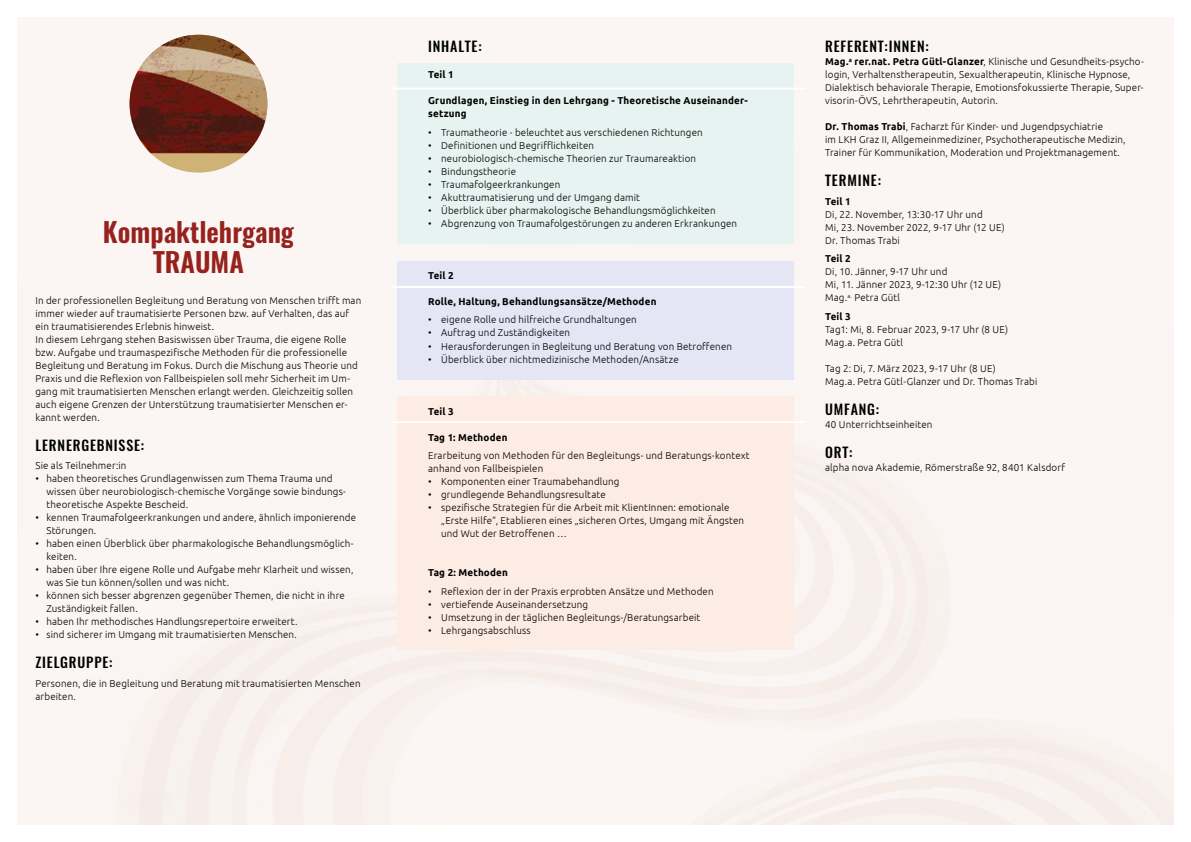
<style>
.page{position:relative;width:1191px;height:842px;background:#fff}
.page>*{position:absolute;margin:0;border:0;box-sizing:border-box;transform-origin:0 0}
.t1{font:600 27px/30px "Oswald";color:#97221d;text-align:center}
.t2{font:500 14px "Oswald";letter-spacing:.06em;color:#000}
.t3{font:300 10px/13px "Ubuntu";letter-spacing:.015em;color:#000}
.t4{font:700 10px/13px "Ubuntu";letter-spacing:.02em;color:#000}
.s1{font-weight:700}
</style>
<div class="page">
<div style="left:397px;top:63px;width:397px;height:181px;background:#e7f3f0"></div>
<div style="left:397px;top:262px;width:397px;height:118px;background:#e4e6f5"></div>
<div style="left:397px;top:397px;width:397px;height:253px;background:#fdece4"></div>
<hr style="left:392px;top:88px;width:413px;height:2px;background:#fff">
<hr style="left:392px;top:286px;width:413px;height:2px;background:#fff">
<hr style="left:392px;top:421px;width:413px;height:2px;background:#fff">
<div style="left:130px;top:35px;width:137px;height:138px;background:#ceb276;border-radius:50%"></div>
<img style="left:130px;top:35px;width:137px;height:118px">
<h1 class="t1" style="left:103px;top:218px;width:193px">Kompaktlehrgang<br>TRAUMA</h1>
<p class="t3" style="left:35px;top:293px;width:327px">In der professionellen Begleitung und Beratung von Menschen trifft man immer wieder auf traumatisierte Personen bzw. auf Verhalten, das auf ein traumatisierendes Erlebnis hinweist.<br>In diesem Lehrgang stehen Basiswissen über Trauma, die eigene Rolle bzw. Aufgabe und traumaspezifische Methoden für die professionelle Begleitung und Beratung im Fokus. Durch die Mischung aus Theorie und Praxis und die Reflexion von Fallbeispielen soll mehr Sicherheit im Um&shy;gang mit traumatisierten Menschen erlangt werden. Gleichzeitig sollen auch eigene Grenzen der Unterstützung traumatisierter Menschen er&shy;kannt werden.</p>
<h2 class="t2" style="left:35px;top:435px;width:110px">LERNERGEBNISSE:</h2>
<p class="t3" style="left:35px;top:459px;width:93px">Sie als Teilnehmer:in</p>
<p class="t3" style="left:46px;top:472px;width:301px;text-indent:-11px">• haben theoretisches Grundlagenwissen zum Thema Trauma und wissen über neurobiologisch-chemische Vorgänge sowie bindungs&shy;theoretische Aspekte Bescheid.</p>
<p class="t3" style="left:46px;top:511px;width:311px;text-indent:-11px">• kennen Traumafolgeerkrankungen und andere, ähnlich imponierende<br>Störungen.</p>
<p class="t3" style="left:46px;top:537px;width:309px;text-indent:-11px">• haben einen Überblick über pharmakologische Behandlungsmöglich&shy;keiten.</p>
<p class="t3" style="left:46px;top:563px;width:308px;text-indent:-11px">• haben über Ihre eigene Rolle und Aufgabe mehr Klarheit und wissen, was Sie tun können/sollen und was nicht.</p>
<p class="t3" style="left:46px;top:589px;width:300px;text-indent:-11px">• können sich besser abgrenzen gegenüber Themen, die nicht in ihre<br>Zuständigkeit fallen.</p>
<p class="t3" style="left:35px;top:615px;width:263px">• haben Ihr methodisches Handlungsrepertoire erweitert.</p>
<p class="t3" style="left:35px;top:628px;width:263px">• sind sicherer im Umgang mit traumatisierten Menschen.</p>
<h2 class="t2" style="left:35px;top:653px;width:79px">ZIELGRUPPE:</h2>
<p class="t3" style="left:35px;top:677px;width:327px">Personen, die in Begleitung und Beratung mit traumatisierten Menschen arbeiten.</p>
<h2 class="t2" style="left:428px;top:37px;width:55px">INHALTE:</h2>
<p class="t4" style="left:428px;top:68px;width:27px">Teil 1</p>
<p class="t4" style="left:428px;top:94px;width:321px">Grundlagen, Einstieg in den Lehrgang - Theoretische Auseinander&shy;setzung</p>
<p class="t3" style="left:428px;top:125px;width:276px">• Traumatheorie - beleuchtet aus verschiedenen Richtungen</p>
<p class="t3" style="left:428px;top:138px;width:167px">• Definitionen und Begrifflichkeiten</p>
<p class="t3" style="left:428px;top:151px;width:269px">• neurobiologisch-chemische Theorien zur Traumareaktion</p>
<p class="t3" style="left:428px;top:164px;width:89px">• Bindungstheorie</p>
<p class="t3" style="left:428px;top:177px;width:134px">• Traumafolgeerkrankungen</p>
<p class="t3" style="left:428px;top:190px;width:213px">• Akuttraumatisierung und der Umgang damit</p>
<p class="t3" style="left:428px;top:203px;width:289px">• Überblick über pharmakologische Behandlungsmöglichkeiten</p>
<p class="t3" style="left:428px;top:216px;width:310px">• Abgrenzung von Traumafolgestörungen zu anderen Erkrankungen</p>
<p class="t4" style="left:428px;top:269px;width:27px">Teil 2</p>
<p class="t4" style="left:428px;top:295px;width:230px">Rolle, Haltung, Behandlungsansätze/Methoden</p>
<p class="t3" style="left:428px;top:313px;width:210px">• eigene Rolle und hilfreiche Grundhaltungen</p>
<p class="t3" style="left:428px;top:326px;width:143px">• Auftrag und Zuständigkeiten</p>
<p class="t3" style="left:428px;top:339px;width:305px">• Herausforderungen in Begleitung und Beratung von Betroffenen</p>
<p class="t3" style="left:428px;top:352px;width:252px">• Überblick über nichtmedizinische Methoden/Ansätze</p>
<p class="t4" style="left:428px;top:404px;width:27px">Teil 3</p>
<p class="t4" style="left:428px;top:430px;width:81px">Tag 1: Methoden</p>
<p class="t3" style="left:428px;top:449px;width:323px">Erarbeitung von Methoden für den Begleitungs- und Beratungs-kontext anhand von Fallbeispielen</p>
<p class="t3" style="left:428px;top:475px;width:193px">• Komponenten einer Traumabehandlung</p>
<p class="t3" style="left:428px;top:488px;width:179px">• grundlegende Behandlungsresultate</p>
<p class="t3" style="left:441px;top:501px;width:304px;text-indent:-13px">• spezifische Strategien für die Arbeit mit KlientInnen: emotionale „Erste Hilfe“, Etablieren eines „sicheren Ortes, Umgang mit Ängsten und Wut der Betroffenen …</p>
<p class="t4" style="left:428px;top:566px;width:81px">Tag 2: Methoden</p>
<p class="t3" style="left:428px;top:584px;width:287px">• Reflexion der in der Praxis erprobten Ansätze und Methoden</p>
<p class="t3" style="left:428px;top:597px;width:161px">• vertiefende Auseinandersetzung</p>
<p class="t3" style="left:428px;top:610px;width:274px">• Umsetzung in der täglichen Begleitungs-/Beratungsarbeit</p>
<p class="t3" style="left:428px;top:623px;width:104px">• Lehrgangsabschluss</p>
<h2 class="t2" style="left:825px;top:37px;width:105px">REFERENT:INNEN:</h2>
<p class="t3" style="left:825px;top:55px;width:320px"><span class="s1">Mag.</span><sup>a</sup> <span class="s1">rer.nat. Petra Gütl-Glanzer</span>, Klinische und Gesundheits-psycho&shy;login, Verhaltenstherapeutin, Sexualtherapeutin, Klinische Hypnose, Dialektisch behaviorale Therapie, Emotionsfokussierte Therapie, Super&shy;visorin-ÖVS, Lehrtherapeutin, Autorin.</p>
<p class="t3" style="left:825px;top:120px;width:302px"><span class="s1">Dr. Thomas Trabi</span>, Facharzt für Kinder- und Jugendpsychiatrie<br>im LKH Graz II, Allgemeinmediziner, Psychotherapeutische Medizin,<br>Trainer für Kommunikation, Moderation und Projektmanagement.</p>
<h2 class="t2" style="left:825px;top:171px;width:57px">TERMINE:</h2>
<p class="t4" style="left:825px;top:195px;width:27px">Teil 1</p>
<p class="t3" style="left:825px;top:207px;width:181px">Di, 22. November, 13:30-17 Uhr und<br>Mi, 23. November 2022, 9-17 Uhr (12 UE)<br>Dr. Thomas Trabi</p>
<p class="t4" style="left:825px;top:252px;width:27px">Teil 2</p>
<p class="t3" style="left:825px;top:265px;width:178px">Di, 10. Jänner, 9-17 Uhr und<br>Mi, 11. Jänner 2023, 9-12:30 Uhr (12 UE)<br>Mag.<sup>a.</sup> Petra Gütl</p>
<p class="t4" style="left:825px;top:310px;width:27px">Teil 3</p>
<p class="t3" style="left:825px;top:323px;width:184px">Tag1: Mi, 8. Februar 2023, 9-17 Uhr (8 UE)<br>Mag.a. Petra Gütl</p>
<p class="t3" style="left:825px;top:362px;width:214px">Tag 2: Di, 7. März 2023, 9-17 Uhr (8 UE)<br>Mag.a. Petra Gütl-Glanzer und Dr. Thomas Trabi</p>
<h2 class="t2" style="left:825px;top:400px;width:55px">UMFANG:</h2>
<p class="t3" style="left:825px;top:418px;width:109px">40 Unterrichtseinheiten</p>
<h2 class="t2" style="left:825px;top:443px;width:29px">ORT:</h2>
<p class="t3" style="left:825px;top:461px;width:241px">alpha nova Akademie, Römerstraße 92, 8401 Kalsdorf</p>
</div>
